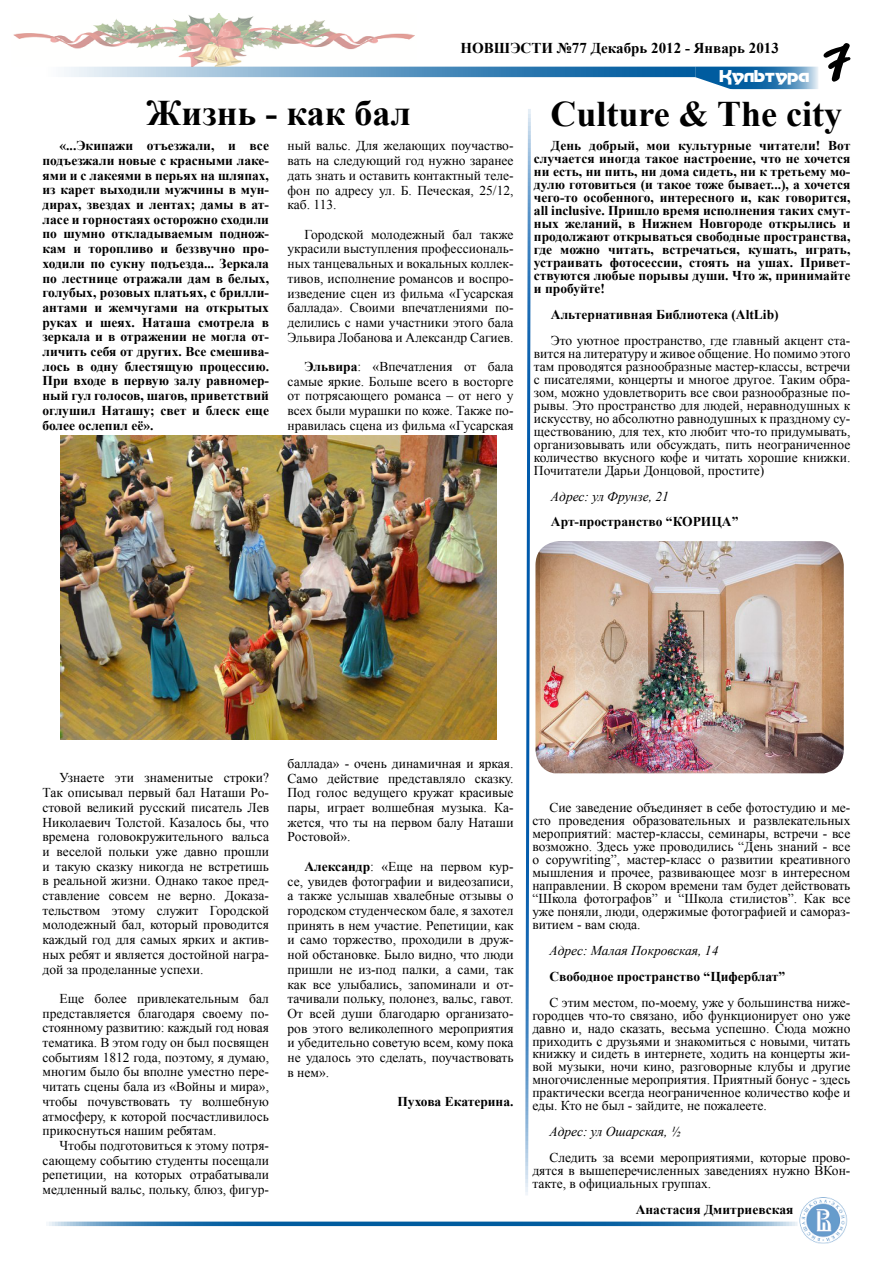
<style>
.page{position:relative;width:893px;height:1263px;background:#fff}
.page>*{position:absolute;margin:0;border:0;box-sizing:border-box;transform-origin:0 0}
.t1{font:700 36px "Times New Roman";color:#000}
.t2{font:700 15px "Times New Roman";color:#000}
.t3{font:15px "Motter Tektura Cyrilic";color:#fff}
.t4{font:13.5px/14.7px "Times New Roman";color:#000;text-align:justify}
.t5{font:700 13.5px/14.7px "Times New Roman";color:#000;text-align:justify}
.t6{font:italic 13.5px "Times New Roman";color:#000}
.s1{font-weight:700}
</style>
<div class="page">
<svg style="left:823px;top:43px;width:27px;height:39px"></svg>
<img style="left:13px;top:14px;width:402px;height:52px">
<img style="left:799px;top:1197px;width:49px;height:46px">
<img style="left:61px;top:435px;width:435px;height:304px">
<svg style="left:64px;top:67px;width:631px;height:10px;background:#6a9fc6"></svg>
<svg style="left:695px;top:67px;width:123px;height:22px"></svg>
<svg style="left:683px;top:69px;width:78px;height:21px"></svg>
<svg style="left:49px;top:1221px;width:746px;height:5px;background:#4085b7"></svg>
<svg style="left:525px;top:109px;width:6px;height:1086px"></svg>
<img style="left:535px;top:541px;width:309px;height:232px">
<p class="t2" style="left:461px;top:38px;width:320px">НОВШЭСТИ №77 Декабрь 2012 - Январь 2013</p>
<h1 class="t1" style="left:146px;top:88px;width:267px">Жизнь - как бал</h1>
<p class="t5" style="left:43px;top:138px;width:228px;text-indent:17px">«...Экипажи отъезжали, и все подъезжали новые с красными лаке&shy;ями и с лакеями в перьях на шляпах, из карет выходили мужчины в мун&shy;дирах, звездах и лентах; дамы в ат&shy;ласе и горностаях осторожно сходили по шумно откладываемым поднож&shy;кам и торопливо и беззвучно про&shy;ходили по сукну подъезда... Зеркала по лестнице отражали дам в белых, голубых, розовых платьях, с брилли&shy;антами и жемчугами на открытых руках и шеях. Наташа смотрела в зеркала и в отражении не могла от&shy;личить себя от других. Все смешива&shy;лось в одну блестящую процессию.<br>При входе в первую залу равномер&shy;ный гул голосов, шагов, приветствий оглушил Наташу; свет и блеск еще более ослепил её».</p>
<p class="t4" style="left:288px;top:138px;width:228px">ный вальс. Для желающих поучаство&shy;вать на следующий год нужно заранее дать знать и оставить контактный теле&shy;фон по адресу ул. Б. Печеская, 25/12, каб. 113.</p>
<p class="t4" style="left:288px;top:227px;width:228px;text-indent:17px">Городской молодежный бал также украсили выступления профессиональ&shy;ных танцевальных и вокальных коллек&shy;тивов, исполнение романсов и воспро&shy;изведение сцен из фильма «Гусарская баллада». Своими впечатлениями по&shy;делились с нами участники этого бала Эльвира Лобанова и Александр Сагиев.</p>
<p class="t4" style="left:288px;top:359px;width:228px;text-indent:17px"><span class="s1">Эльвира</span>: «Впечатления от бала самые яркие. Больше всего в восторге от потрясающего романса – от него у всех были мурашки по коже. Также по&shy;нравилась сцена из фильма «Гусарская</p>
<p class="t3" style="left:719px;top:69px;width:92px">Культура</p>
<h1 class="t1" style="left:550px;top:89px;width:293px">Culture &amp; The city</h1>
<p class="t5" style="left:534px;top:139px;width:318px;line-height:12.9px;text-indent:17px">День добрый, мои культурные читатели! Вот случается иногда такое настроение, что не хочется ни есть, ни пить, ни дома сидеть, ни к третьему мо&shy;дулю готовиться (и такое тоже бывает...), а хочется чего-то особенного, интересного и, как говорится, all inclusive. Пришло время исполнения таких смут&shy;ных желаний, в Нижнем Новгороде открылись и продолжают открываться свободные пространства, где можно читать, встречаться, кушать, играть, устраивать фотосессии, стоять на ушах. Привет&shy;ствуются любые порывы души. Что ж, принимайте и пробуйте!</p>
<p class="t5" style="left:551px;top:307px;width:229px">Альтернативная Библиотека (AltLib)</p>
<p class="t4" style="left:534px;top:334px;width:318px;line-height:12.9px;text-indent:17px">Это уютное пространство, где главный акцент ста&shy;вится на литературу и живое общение. Но помимо этого там проводятся разнообразные мастер-классы, встречи с писателями, концерты и многое другое. Таким обра&shy;зом, можно удовлетворить все свои разнообразные по&shy;рывы. Это пространство для людей, неравнодушных к искусству, но абсолютно равнодушных к праздному су&shy;ществованию, для тех, кто любит что-то придумывать, организовывать или обсуждать, пить неограниченное количество вкусного кофе и читать хорошие книжки.<br>Почитатели Дарьи Донцовой, простите)</p>
<p class="t6" style="left:551px;top:487px;width:120px">Адрес: ул Фрунзе, 21</p>
<p class="t5" style="left:551px;top:514px;width:189px">Арт-пространство “КОРИЦА”</p>
<p class="t4" style="left:43px;top:770px;width:228px;text-indent:17px">Узнаете эти знаменитые строки?<br>Так описывал первый бал Наташи Ро&shy;стовой великий русский писатель Лев Николаевич Толстой. Казалось бы, что времена головокружительного вальса и веселой польки уже давно прошли и такую сказку никогда не встретишь в реальной жизни. Однако такое пред&shy;ставление совсем не верно. Доказа&shy;тельством этому служит Городской молодежный бал, который проводится каждый год для самых ярких и актив&shy;ных ребят и является достойной награ&shy;дой за проделанные успехи.</p>
<p class="t4" style="left:43px;top:991px;width:228px;text-indent:17px">Еще более привлекательным бал представляется благодаря своему по&shy;стоянному развитию: каждый год новая тематика. В этом году он был посвящен событиям 1812 года, поэтому, я думаю, многим было бы вполне уместно пере&shy;читать сцены бала из «Войны и мира», чтобы почувствовать ту волшебную атмосферу, к которой посчастливилось прикоснуться нашим ребятам.</p>
<p class="t4" style="left:43px;top:1138px;width:228px;text-indent:17px">Чтобы подготовиться к этому потря&shy;сающему событию студенты посещали репетиции, на которых отрабатывали медленный вальс, польку, блюз, фигур-</p>
<p class="t4" style="left:288px;top:756px;width:228px">баллада» - очень динамичная и яркая.<br>Само действие представляло сказку.<br>Под голос ведущего кружат красивые пары, играет волшебная музыка. Ка&shy;жется, что ты на первом балу Наташи Ростовой».</p>
<p class="t4" style="left:288px;top:859px;width:228px;text-indent:17px"><span class="s1">Александр</span>: «Еще на первом кур&shy;се, увидев фотографии и видеозаписи, а также услышав хвалебные отзывы о городском студенческом бале, я захотел принять в нем участие. Репетиции, как и само торжество, проходили в друж&shy;ной обстановке. Было видно, что люди пришли не из-под палки, а сами, так как все улыбались, запоминали и от&shy;тачивали польку, полонез, вальс, гавот.<br>От всей души благодарю организато&shy;ров этого великолепного мероприятия и убедительно советую всем, кому пока не удалось это сделать, поучаствовать в нем».</p>
<p class="t5" style="left:397px;top:1094px;width:118px">Пухова Екатерина.</p>
<p class="t4" style="left:532px;top:801px;width:320px;line-height:12.9px;text-indent:17px">Сие заведение объединяет в себе фотостудию и ме&shy;сто проведения образовательных и развлекательных мероприятий: мастер-классы, семинары, встречи - все возможно. Здесь уже проводились “День знаний - все о copywriting”, мастер-класс о развитии креативного мышления и прочее, развивающее мозг в интересном направлении. В скором времени там будет действовать “Школа фотографов” и “Школа стилистов”. Как все уже поняли, люди, одержимые фотографией и самораз&shy;витием - вам сюда.</p>
<p class="t6" style="left:549px;top:941px;width:171px">Адрес: Малая Покровская, 14</p>
<p class="t5" style="left:549px;top:968px;width:237px">Свободное пространство “Циферблат”</p>
<p class="t4" style="left:532px;top:995px;width:320px;line-height:12.9px;text-indent:17px">С этим местом, по-моему, уже у большинства ниже&shy;городцев что-то связано, ибо функционирует оно уже давно и, надо сказать, весьма успешно. Сюда можно приходить с друзьями и знакомиться с новыми, читать книжку и сидеть в интернете, ходить на концерты жи&shy;вой музыки, ночи кино, разговорные клубы и другие многочисленные мероприятия. Приятный бонус - здесь практически всегда неограниченное количество кофе и еды. Кто не был - зайдите, не пожалеете.</p>
<p class="t6" style="left:549px;top:1122px;width:133px">Адрес: ул Ошарская, ½</p>
<p class="t4" style="left:532px;top:1151px;width:320px;line-height:12.9px;text-indent:17px">Следить за всеми мероприятиями, которые прово&shy;дятся в вышеперечисленных заведениях нужно ВКон&shy;такте, в официальных группах.</p>
<p class="t5" style="left:636px;top:1202px;width:159px">Анастасия Дмитриевская</p>
</div>
